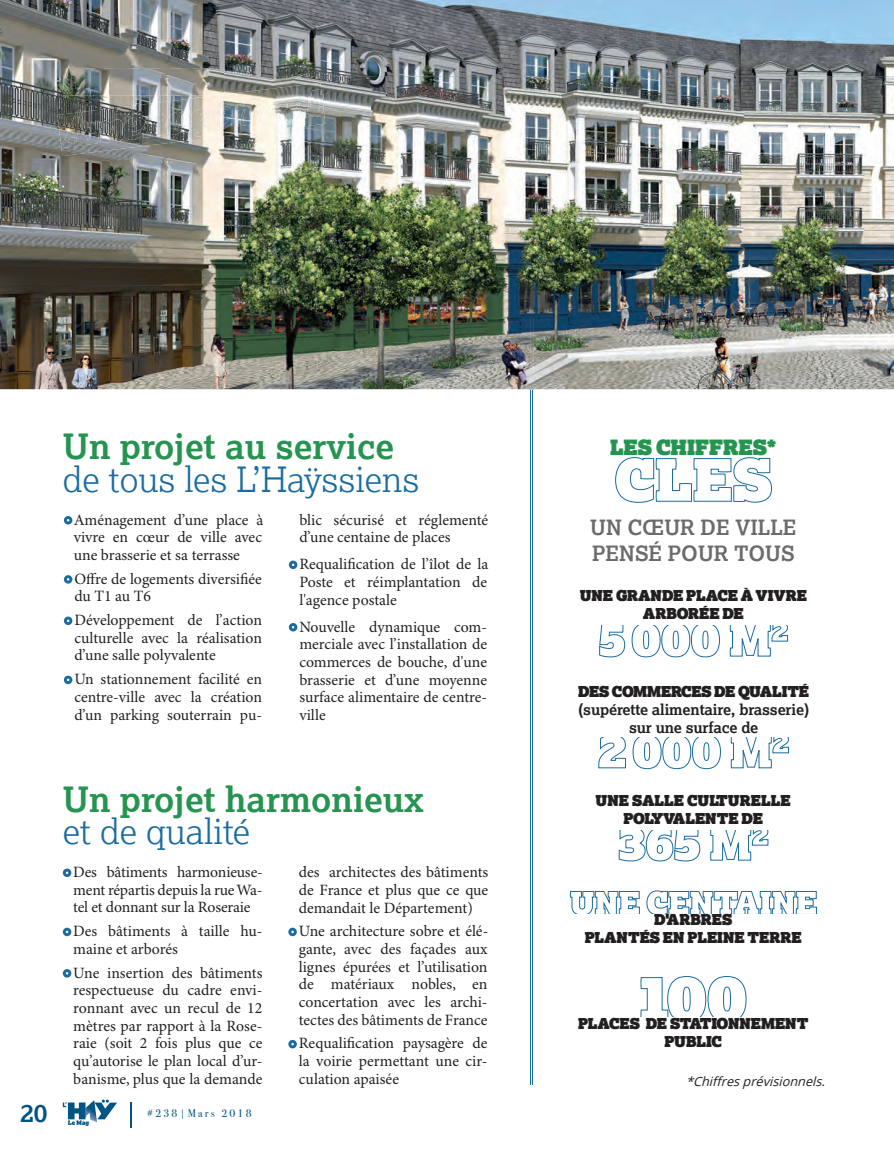
<style>
.page{position:relative;width:894px;height:1149px;background:#fff}
.page>*{position:absolute;margin:0;border:0;box-sizing:border-box;transform-origin:0 0}
.t1{font:700 34.65px "Lexia";color:#259450}
.t2{font:300 34.65px "Lexia";color:#1a6ca0}
.t3{font:700 25.05px "Lexia";color:#015582}
.t4{font:700 21px/25.2px "Lexia";color:#6b6b6e}
.t5{font:21px "Lexia Advertising";color:#259450}
.t6{font:15.75px/17.7px "Minion Pro";color:#231f20;text-align:justify}
.t7{font:15px/18px "Lexia Advertising";color:#231f20;text-align:center}
.t8{font:700 15px/18px "Lexia";letter-spacing:-.01em;color:#231f20;text-align:center}
.t9{font:italic 12.75px "Open Sans";color:#231f20}
.t10{font:11.1px "Bodoni Svty Two ITCTT";letter-spacing:.2em;color:#015582}
</style>
<div class="page">
<svg style="left:131px;top:1102px;width:1px;height:25px"></svg>
<svg style="left:63px;top:1099px;width:54px;height:27px"></svg>
<svg style="left:64px;top:516px;width:8px;height:8px"></svg>
<svg style="left:64px;top:575px;width:8px;height:9px"></svg>
<svg style="left:64px;top:616px;width:8px;height:9px"></svg>
<svg style="left:64px;top:676px;width:8px;height:8px"></svg>
<svg style="left:289px;top:560px;width:8px;height:9px"></svg>
<svg style="left:289px;top:623px;width:8px;height:8px"></svg>
<svg style="left:63px;top:868px;width:8px;height:9px"></svg>
<svg style="left:63px;top:927px;width:8px;height:9px"></svg>
<svg style="left:63px;top:969px;width:8px;height:8px"></svg>
<svg style="left:288px;top:927px;width:9px;height:9px"></svg>
<svg style="left:288px;top:1040px;width:9px;height:8px"></svg>
<svg style="left:618px;top:830px;width:82px;height:32px"></svg>
<svg style="left:710px;top:830px;width:58px;height:31px"></svg>
<svg style="left:615px;top:457px;width:157px;height:46px"></svg>
<svg style="left:599px;top:625px;width:26px;height:33px"></svg>
<svg style="left:631px;top:625px;width:89px;height:33px"></svg>
<svg style="left:729px;top:625px;width:59px;height:32px"></svg>
<svg style="left:598px;top:737px;width:28px;height:32px"></svg>
<svg style="left:632px;top:737px;width:89px;height:32px"></svg>
<svg style="left:730px;top:737px;width:59px;height:32px"></svg>
<hr style="left:532px;top:318px;width:1px;height:766px;background:#1a6ca0">
<hr style="left:530px;top:318px;width:1px;height:766px;background:#1a6ca0">
<img style="left:0;top:0;width:893px;height:389px">
<img style="left:235px;top:76px;width:85px;height:1px">
<img style="left:320px;top:76px;width:573px;height:1px">
<img style="left:75px;top:39px;width:136px;height:27px">
<img style="left:63px;top:68px;width:161px;height:21px">
<img style="left:81px;top:83px;width:241px;height:6px">
<svg style="left:60px;top:89px;width:264px;height:59px"></svg>
<img style="left:61px;top:90px;width:258px;height:58px">
<img style="left:530px;top:318px;width:3px;height:71px">
<svg style="left:640px;top:976px;width:107px;height:41px"></svg>
<svg style="left:569px;top:891px;width:71px;height:23px"></svg>
<svg style="left:646px;top:890px;width:171px;height:24px"></svg>
<h1 class="t1" style="left:63px;top:425px;width:333px">Un projet au service</h1>
<h1 class="t2" style="left:63px;top:457px;width:358px">de tous les L’Haÿssiens</h1>
<p class="t6" style="left:74px;top:511px;width:191px">Aménagement d’une place à vivre en cœur de ville avec une brasserie et sa terrasse</p>
<p class="t6" style="left:74px;top:570px;width:189px">Offre de logements diversifiée du T1 au T6</p>
<p class="t6" style="left:74px;top:612px;width:189px">Développement de l’action culturelle avec la réalisation d’une salle polyvalente</p>
<p class="t6" style="left:74px;top:671px;width:189px">Un stationnement facilité en centre-ville avec la création d’un parking souterrain pu-</p>
<p class="t6" style="left:299px;top:511px;width:190px">blic sécurisé et réglementé d’une centaine de places</p>
<p class="t6" style="left:299px;top:556px;width:190px">Requalification de l’îlot de la Poste et réimplantation de l'agence postale</p>
<p class="t6" style="left:299px;top:618px;width:189px">Nouvelle dynamique com&shy;merciale avec l’installation de commerces de bouche, d'une brasserie et d’une moyenne surface alimentaire de centre&shy;ville</p>
<h1 class="t1" style="left:63px;top:777px;width:362px">Un projet harmonieux</h1>
<h1 class="t2" style="left:63px;top:810px;width:189px">et de qualité</h1>
<p class="t6" style="left:73px;top:864px;width:191px">Des bâtiments harmonieuse&shy;ment répartis depuis la rue Wa&shy;tel et donnant sur la Roseraie</p>
<p class="t6" style="left:73px;top:923px;width:191px">Des bâtiments à taille hu&shy;maine et arborés</p>
<p class="t6" style="left:73px;top:964px;width:191px">Une insertion des bâtiments respectueuse du cadre envi&shy;ronnant avec un recul de 12 mètres par rapport à la Rose&shy;raie (soit 2 fois plus que ce qu’autorise le plan local d’ur&shy;banisme, plus que la demande</p>
<h2 class="t3" style="left:21px;top:1096px;width:28px">20</h2>
<p class="t10" style="left:147px;top:1104px;width:106px">#238|Mars 2018</p>
<p class="t6" style="left:299px;top:864px;width:191px">des architectes des bâtiments de France et plus que ce que demandait le Département)</p>
<p class="t6" style="left:299px;top:923px;width:191px">Une architecture sobre et élé&shy;gante, avec des façades aux lignes épurées et l’utilisation de matériaux nobles, en concertation avec les archi&shy;tectes des bâtiments de France</p>
<p class="t6" style="left:299px;top:1035px;width:190px">Requalification paysagère de la voirie permettant une cir&shy;culation apaisée</p>
<h3 class="t5" style="left:610px;top:433px;width:168px">LES CHIFFRES*</h3>
<h3 class="t4" style="left:590px;top:514px;width:208px">UN CŒUR DE VILLE<br>PENSÉ POUR TOUS</h3>
<p class="t7" style="left:579px;top:586px;width:229px">UNE GRANDE PLACE À VIVRE<br>ARBORÉE DE</p>
<p class="t7" style="left:578px;top:682px;width:232px">DES COMMERCES DE QUALITÉ</p>
<p class="t8" style="left:578px;top:700px;width:233px">(supérette alimentaire, brasserie) sur une surface de</p>
<p class="t7" style="left:595px;top:791px;width:196px">UNE SALLE CULTURELLE<br>POLYVALENTE DE</p>
<p class="t7" style="left:584px;top:910px;width:218px">D'ARBRES<br>PLANTÉS EN PLEINE TERRE</p>
<p class="t7" style="left:578px;top:1013px;width:232px">PLACES DE STATIONNEMENT<br>PUBLIC</p>
<p class="t9" style="left:686px;top:1072px;width:145px">*Chiffresprévisionnels.</p>
</div>
